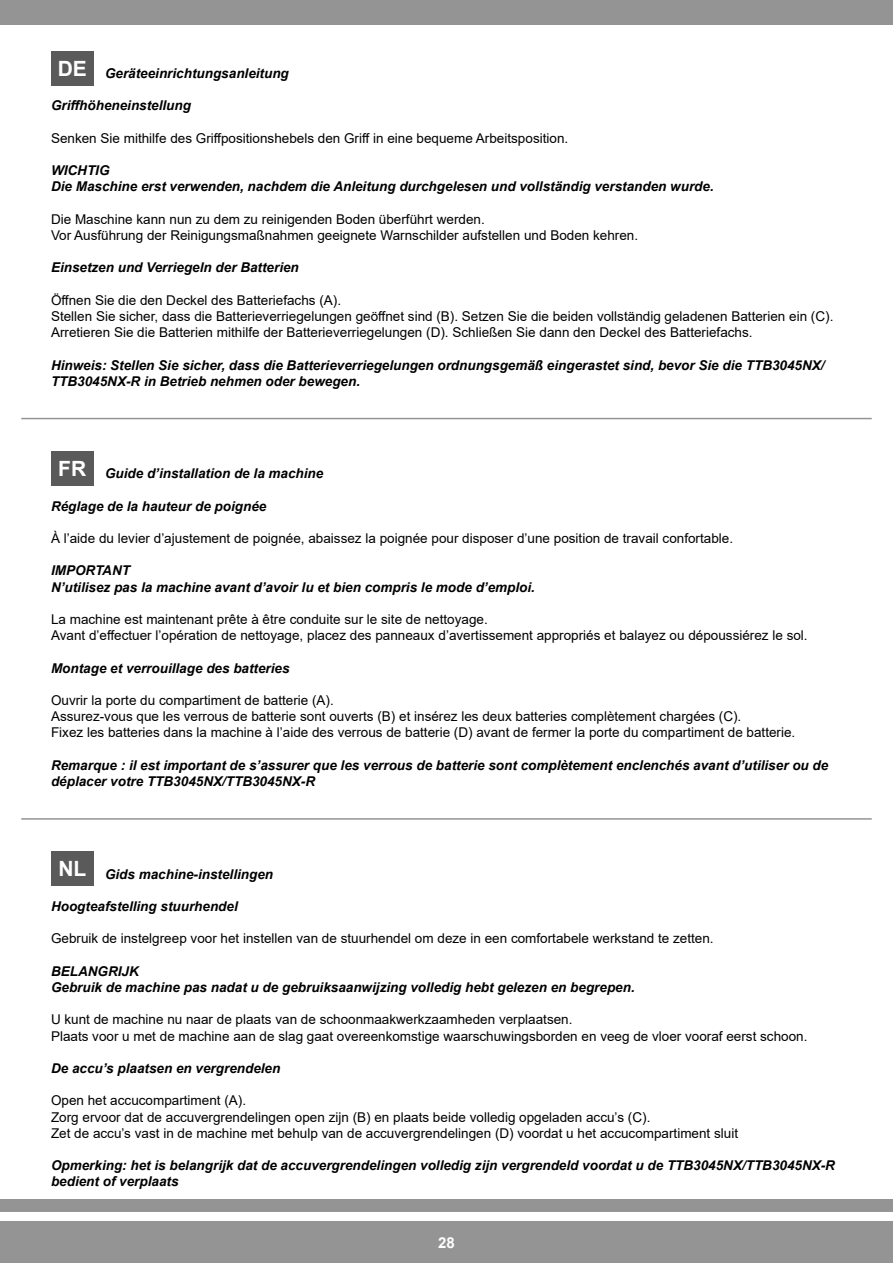
<style>
.page{position:relative;width:893px;height:1263px;background:#949494}
.page>*{position:absolute;margin:0;border:0;box-sizing:border-box;transform-origin:0 0}
.t1{font:700 15px "Arial";color:#fff}
.t2{font:13.5px/16.2px "Arial";color:#000}
.t3{font:italic 700 13.5px/16.2px "Arial";color:#000}
</style>
<div class="page">
<div style="left:0;top:1212px;width:893px;height:9px;background:#fff"></div>
<div style="left:0;top:26px;width:893px;height:1173px;background:#fff"></div>
<hr style="left:21px;top:418px;width:851px;height:1px;background:#949494">
<div style="left:51px;top:451px;width:43px;height:34px;background:#5a5a5a"></div>
<hr style="left:21px;top:818px;width:851px;height:2px;background:#949494">
<div style="left:51px;top:852px;width:43px;height:34px;background:#5a5a5a"></div>
<div style="left:51px;top:51px;width:43px;height:34px;background:#5a5a5a"></div>
<p class="t3" style="left:58px;top:65px;width:233px"><sup>DE</sup> Geräteeinrichtungsanleitung</p>
<p class="t3" style="left:51px;top:98px;width:142px">Griffhöheneinstellung</p>
<p class="t2" style="left:51px;top:130px;width:519px">Senken Sie mithilfe des Griffpositionshebels den Griff in eine bequeme Arbeitsposition.</p>
<p class="t3" style="left:51px;top:163px;width:664px">WICHTIG<br>Die Maschine erst verwenden, nachdem die Anleitung durchgelesen und vollständig verstanden wurde.</p>
<p class="t2" style="left:51px;top:211px;width:589px">Die Maschine kann nun zu dem zu reinigenden Boden überführt werden.<br>Vor Ausführung der Reinigungsmaßnahmen geeignete Warnschilder aufstellen und Boden kehren.</p>
<p class="t3" style="left:51px;top:260px;width:249px">Einsetzen und Verriegeln der Batterien</p>
<p class="t2" style="left:51px;top:292px;width:784px">Öffnen Sie die den Deckel des Batteriefachs (A).<br>Stellen Sie sicher, dass die Batterieverriegelungen geöffnet sind (B). Setzen Sie die beiden vollständig geladenen Batterien ein (C).<br>Arretieren Sie die Batterien mithilfe der Batterieverriegelungen (D). Schließen Sie dann den Deckel des Batteriefachs.</p>
<p class="t3" style="left:51px;top:357px;width:775px">Hinweis: Stellen Sie sicher, dass die Batterieverriegelungen ordnungsgemäß eingerastet sind, bevor Sie die TTB3045NX/<br>TTB3045NX-R in Betrieb nehmen oder bewegen.</p>
<p class="t3" style="left:58px;top:466px;width:267px"><sup>FR</sup> Guide d’installation de la machine</p>
<p class="t3" style="left:51px;top:498px;width:217px">Réglage de la hauteur de poignée</p>
<p class="t2" style="left:51px;top:530px;width:684px">À l’aide du levier d’ajustement de poignée, abaissez la poignée pour disposer d’une position de travail confortable.</p>
<p class="t3" style="left:51px;top:563px;width:485px">IMPORTANT<br>N’utilisez pas la machine avant d’avoir lu et bien compris le mode d’emploi.</p>
<p class="t2" style="left:51px;top:611px;width:758px">La machine est maintenant prête à être conduite sur le site de nettoyage.<br>Avant d’effectuer l’opération de nettoyage, placez des panneaux d’avertissement appropriés et balayez ou dépoussiérez le sol.</p>
<p class="t3" style="left:51px;top:660px;width:240px">Montage et verrouillage des batteries</p>
<p class="t2" style="left:51px;top:692px;width:746px">Ouvrir la porte du compartiment de batterie (A).<br>Assurez-vous que les verrous de batterie sont ouverts (B) et insérez les deux batteries complètement chargées (C).<br>Fixez les batteries dans la machine à l’aide des verrous de batterie (D) avant de fermer la porte du compartiment de batterie.</p>
<p class="t3" style="left:51px;top:757px;width:779px">Remarque : il est important de s’assurer que les verrous de batterie sont complètement enclenchés avant d’utiliser ou de déplacer votre TTB3045NX/TTB3045NX-R</p>
<p class="t3" style="left:58px;top:866px;width:216px"><sup>NL</sup> Gids machine-instellingen</p>
<p class="t3" style="left:51px;top:898px;width:188px">Hoogteafstelling stuurhendel</p>
<p class="t2" style="left:51px;top:930px;width:664px">Gebruik de instelgreep voor het instellen van de stuurhendel om deze in een comfortabele werkstand te zetten.</p>
<p class="t3" style="left:51px;top:963px;width:585px">BELANGRIJK<br>Gebruik de machine pas nadat u de gebruiksaanwijzing volledig hebt gelezen en begrepen.</p>
<p class="t2" style="left:51px;top:1011px;width:758px">U kunt de machine nu naar de plaats van de schoonmaakwerkzaamheden verplaatsen.<br>Plaats voor u met de machine aan de slag gaat overeenkomstige waarschuwingsborden en veeg de vloer vooraf eerst schoon.</p>
<p class="t3" style="left:51px;top:1060px;width:231px">De accu’s plaatsen en vergrendelen</p>
<p class="t2" style="left:51px;top:1092px;width:689px">Open het accucompartiment (A).<br>Zorg ervoor dat de accuvergrendelingen open zijn (B) en plaats beide volledig opgeladen accu’s (C).<br>Zet de accu’s vast in de machine met behulp van de accuvergrendelingen (D) voordat u het accucompartiment sluit</p>
<p class="t3" style="left:51px;top:1158px;width:785px">Opmerking: het is belangrijk dat de accuvergrendelingen volledig zijn vergrendeld voordat u de TTB3045NX/TTB3045NX-R bedient of verplaats</p>
<p class="t1" style="left:438px;top:1232px;width:18px">28</p>
</div>
